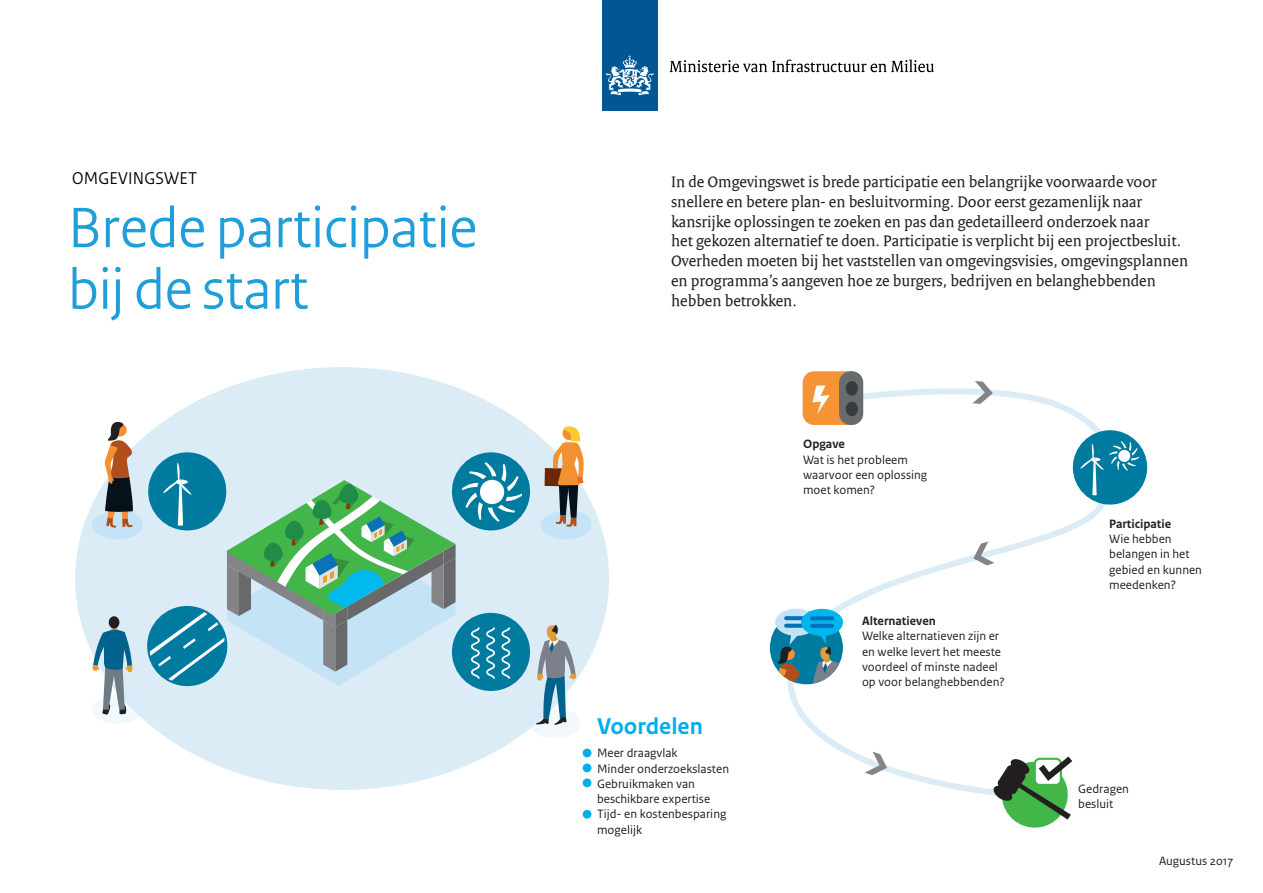
<style>
.page{position:relative;width:1263px;height:893px;background:#fff}
.page>*{position:absolute;margin:0;border:0;box-sizing:border-box;transform-origin:0 0}
.t1{font:60px/61.5px "Rijksoverheid Sans Heading";color:#1f9ed9}
.t2{font:700 24px "Rijksoverheid Sans Text";color:#00aeef}
.t3{font:18px "Rijksoverheid Sans Heading";letter-spacing:.01em;color:#010101}
.t4{font:16.5px/19.8px "Rijksoverheid Serif";color:#231f20}
.t5{font:12.75px/15.3px "Rijksoverheid Sans Text";color:#231f20}
.t6{font:700 12.75px "Rijksoverheid Sans Text";color:#231f20}
</style>
<div class="page">
<div style="left:583px;top:749px;width:8px;height:8px;background:#00aeef;border-radius:50%"></div>
<div style="left:583px;top:763px;width:8px;height:9px;background:#00aeef;border-radius:50%"></div>
<div style="left:583px;top:778px;width:8px;height:9px;background:#00aeef;border-radius:50%"></div>
<div style="left:583px;top:810px;width:8px;height:9px;background:#00aeef;border-radius:50%"></div>
<svg style="left:769px;top:385px;width:365px;height:410px"></svg>
<svg style="left:992px;top:750px;width:87px;height:78px"></svg>
<svg style="left:865px;top:752px;width:22px;height:23px"></svg>
<svg style="left:972px;top:381px;width:21px;height:23px"></svg>
<svg style="left:973px;top:541px;width:21px;height:24px"></svg>
<div style="left:803px;top:371px;width:60px;height:54px;background:#f69435;border-radius:11px"></div>
<svg style="left:812px;top:385px;width:18px;height:29px"></svg>
<div style="left:839px;top:371px;width:24px;height:54px;background:#676c6f;border-radius:11px"></div>
<div style="left:846px;top:381px;width:12px;height:15px;background:#373c3f;border-radius:50%"></div>
<div style="left:846px;top:402px;width:12px;height:14px;background:#373c3f;border-radius:50%"></div>
<div style="left:75px;top:367px;width:534px;height:423px;background:#dbecf7;border-radius:50%"></div>
<div style="left:148px;top:452px;width:78px;height:78px;background:#007ba0;border-radius:50%"></div>
<div style="left:452px;top:452px;width:78px;height:78px;background:#007ba0;border-radius:50%"></div>
<div style="left:452px;top:613px;width:78px;height:78px;background:#007ba0;border-radius:50%"></div>
<svg style="left:462px;top:462px;width:60px;height:60px"></svg>
<svg style="left:471px;top:627px;width:40px;height:52px"></svg>
<svg style="left:541px;top:426px;width:51px;height:113px"></svg>
<svg style="left:92px;top:422px;width:51px;height:117px"></svg>
<svg style="left:92px;top:625px;width:48px;height:98px"></svg>
<div style="left:109px;top:616px;width:10px;height:12px;background:#231f20;border-radius:50%"></div>
<svg style="left:530px;top:625px;width:50px;height:113px"></svg>
<svg style="left:149px;top:459px;width:307px;height:227px"></svg>
<div style="left:770px;top:611px;width:73px;height:73px;background:#007ba0;border-radius:50%"></div>
<div style="left:775px;top:609px;width:42px;height:27px;background:#c4e3f6;border-radius:50%"></div>
<svg style="left:786px;top:616px;width:17px;height:4px"></svg>
<svg style="left:786px;top:624px;width:16px;height:4px"></svg>
<div style="left:801px;top:609px;width:42px;height:27px;background:#00b6ed;border-radius:50%"></div>
<svg style="left:812px;top:616px;width:20px;height:4px"></svg>
<hr style="left:812px;top:624px;width:20px;height:4px;background:#0071bb">
<svg style="left:775px;top:633px;width:26px;height:51px"></svg>
<svg style="left:811px;top:632px;width:32px;height:52px"></svg>
<div style="left:1073px;top:430px;width:74px;height:75px;background:#007ba0;border-radius:50%"></div>
<svg style="left:1079px;top:441px;width:60px;height:55px"></svg>
<div style="left:602px;top:0;width:55px;height:111px;background:#005794"></div>
<svg style="left:606px;top:55px;width:48px;height:41px"></svg>
<svg style="left:670px;top:60px;width:264px;height:12px"></svg>
<p class="t3" style="left:72px;top:168px;width:126px">OMGEVINGSWET</p>
<h1 class="t1" style="left:68px;top:198px;width:410px">Brede participatie bij de start</h1>
<p class="t4" style="left:671px;top:172px;width:518px">In de Omgevingswet is brede participatie een belangrijke voorwaarde voor snellere en betere plan- en besluitvorming. Door eerst gezamenlijk naar kansrijke oplossingen te zoeken en pas dan gedetailleerd onderzoek naar<br>het gekozen alternatief te doen. Participatie is verplicht bij een projectbesluit.<br>Overheden moeten bij het vaststellen van omgevingsvisies, omgevingsplannen en programma’s aangeven hoe ze burgers, bedrijven en belanghebbenden hebben betrokken.</p>
<h2 class="t2" style="left:597px;top:712px;width:107px">Voordelen</h2>
<p class="t5" style="left:597px;top:746px;width:134px">Meer draagvlak<br>Minder onderzoekslasten<br>Gebruikmaken van beschikbare expertise<br>Tijd- en kostenbesparing mogelijk</p>
<p class="t6" style="left:803px;top:437px;width:43px">Opgave</p>
<p class="t5" style="left:803px;top:452px;width:126px">Wat is het probleem waarvoor een oplossing moet komen?</p>
<p class="t6" style="left:862px;top:614px;width:75px">Alternatieven</p>
<p class="t5" style="left:862px;top:629px;width:144px">Welke alternatieven zijn er en welke levert het meeste voordeel of minste nadeel op voor belanghebbenden?</p>
<p class="t6" style="left:1109px;top:516px;width:64px">Participatie</p>
<p class="t5" style="left:1109px;top:531px;width:94px">Wie hebben belangen in het gebied en kunnen meedenken?</p>
<p class="t5" style="left:1078px;top:781px;width:52px">Gedragen besluit</p>
<p class="t5" style="left:1159px;top:853px;width:76px">Augustus 2017</p>
</div>
